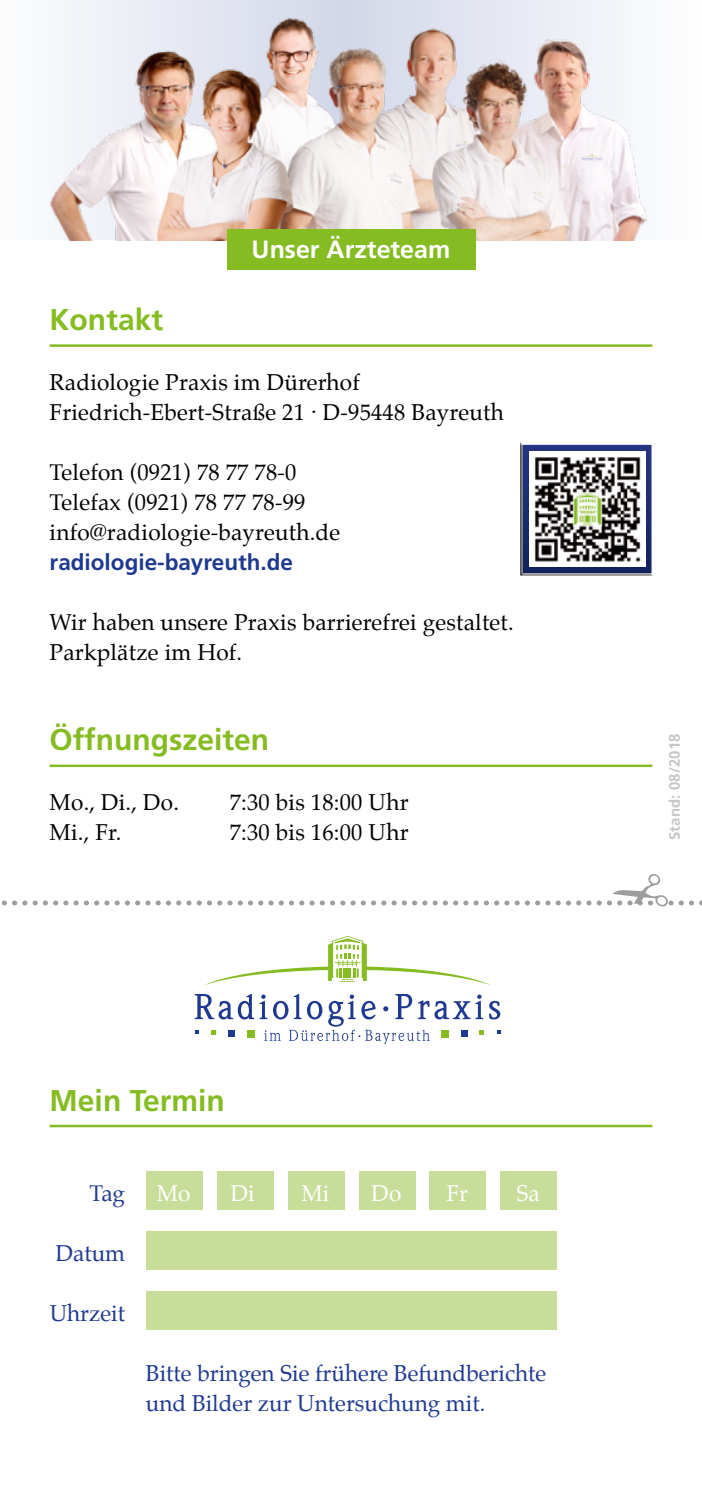
<style>
.page{position:relative;width:702px;height:1489px;background:#fff}
.page>*{position:absolute;margin:0;border:0;box-sizing:border-box;transform-origin:0 0}
.t1{font:700 30px "Frutiger";color:#85bc22}
.t2{font:700 25px "Frutiger";color:#fff}
.t3{font:22.5px/30px "Palatino";letter-spacing:.01em;color:#000}
.t4{font:22.5px/30px "Palatino";color:#1e398f}
.t5{font:700 22.5px "Frutiger";color:#1e398f}
.t6{font:22.5px "Palatino";color:#fff}
.t7{font:700 15px "Frutiger";letter-spacing:.01em;color:#c5c6c6}
</style>
<div class="page">
<svg style="left:194px;top:994px;width:306px;height:49px"></svg>
<svg style="left:205px;top:936px;width:285px;height:49px"></svg>
<hr style="left:50px;top:344px;width:602px;height:3px;background:#85bc22">
<hr style="left:50px;top:1124px;width:602px;height:3px;background:#85bc22">
<div style="left:0;top:0;width:702px;height:240px;background:#fafbfc"></div>
<div style="left:146px;top:1170px;width:57px;height:39px;background:#c9dd9a"></div>
<div style="left:146px;top:1230px;width:410px;height:39px;background:#c9dd9a"></div>
<div style="left:146px;top:1290px;width:410px;height:39px;background:#c9dd9a"></div>
<div style="left:217px;top:1170px;width:56px;height:39px;background:#c9dd9a"></div>
<div style="left:288px;top:1170px;width:56px;height:39px;background:#c9dd9a"></div>
<div style="left:358px;top:1170px;width:57px;height:39px;background:#c9dd9a"></div>
<div style="left:429px;top:1170px;width:57px;height:39px;background:#c9dd9a"></div>
<div style="left:500px;top:1170px;width:57px;height:39px;background:#c9dd9a"></div>
<div style="left:519px;top:439px;width:136px;height:137px;background:#000;opacity:.75"></div>
<img style="left:529px;top:451px;width:116px;height:116px">
<hr style="left:50px;top:764px;width:602px;height:3px;background:#85bc22">
<hr style="left:701px;top:1020px;width:1px;height:468px;background:#85bc22">
<svg style="left:1px;top:874px;width:690px;height:32px"></svg>
<img style="left:50px;top:0;width:598px;height:240px">
<div style="left:227px;top:230px;width:248px;height:40px;background:#85bc22"></div>
<h1 class="t1" style="left:50px;top:302px;width:115px">Kontakt</h1>
<p class="t2" style="left:251px;top:234px;width:200px">Unser Ärzteteam</p>
<p class="t3" style="left:50px;top:367px;width:455px">Radiologie Praxis im Dürerhof<br>Friedrich-Ebert-Straße 21 . D-95448 Bayreuth</p>
<p class="t3" style="left:50px;top:457px;width:292px">Telefon (0921) 78 77 78-0<br>Telefax (0921) 78 77 78-99 info@radiologie-bayreuth.de</p>
<p class="t5" style="left:50px;top:549px;width:245px">radiologie-bayreuth.de</p>
<p class="t3" style="left:50px;top:607px;width:465px">Wir haben unsere Praxis barrierefrei gestaltet.<br>Parkplätze im Hof.</p>
<h1 class="t1" style="left:50px;top:722px;width:221px">Öffnungszeiten</h1>
<p class="t3" style="left:50px;top:787px;width:131px">Mo., Di., Do.</p>
<p class="t3" style="left:230px;top:787px;width:180px">7:30 bis 18:00 Uhr</p>
<p class="t3" style="left:50px;top:817px;width:73px">Mi., Fr.</p>
<p class="t3" style="left:230px;top:817px;width:180px">7:30 bis 16:00 Uhr</p>
<h1 class="t1" style="left:50px;top:1082px;width:177px">Mein Termin</h1>
<p class="t4" style="left:90px;top:1177px;width:37px">Tag</p>
<p class="t4" style="left:56px;top:1237px;width:71px">Datum</p>
<p class="t4" style="left:50px;top:1297px;width:77px">Uhrzeit</p>
<p class="t6" style="left:157px;top:1174px;width:35px">Mo</p>
<p class="t6" style="left:231px;top:1174px;width:25px">Di</p>
<p class="t6" style="left:301px;top:1174px;width:29px">Mi</p>
<p class="t6" style="left:371px;top:1174px;width:31px">Do</p>
<p class="t6" style="left:446px;top:1174px;width:23px">Fr</p>
<p class="t6" style="left:516px;top:1174px;width:25px">Sa</p>
<p class="t4" style="left:146px;top:1357px;width:402px">Bitte bringen Sie frühere Befundberichte und Bilder zur Untersuchung mit.</p>
<p class="t7" style="left:666px;top:840px;width:109px;rotate:-90deg">Stand: 08/2018</p>
</div>
